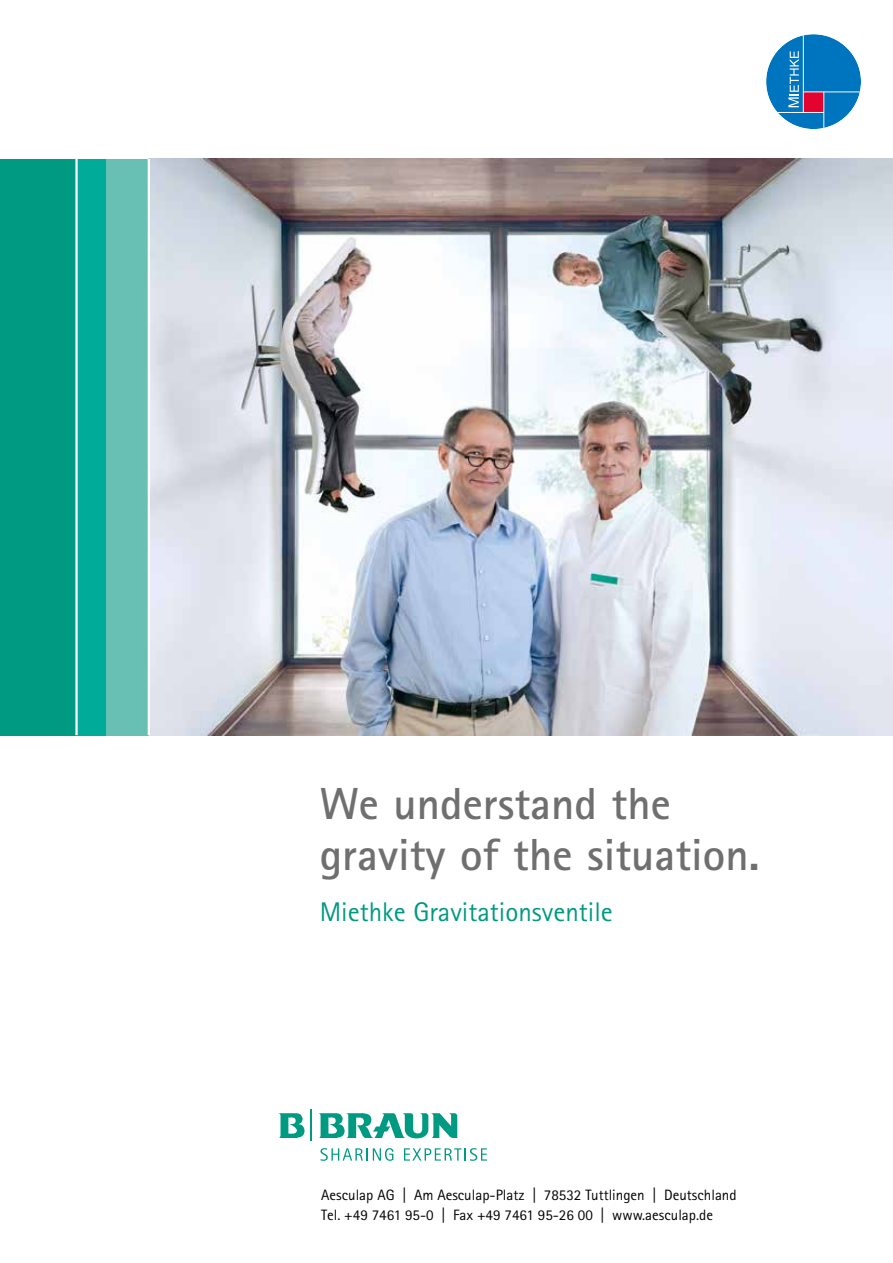
<style>
.page{position:relative;width:893px;height:1263px;background:#fff}
.page>*{position:absolute;margin:0;border:0;box-sizing:border-box;transform-origin:0 0}
.t1{font:700 45px/51px "Rotis Sans Serif Pro";color:#706f6f}
.t2{font:27px "Rotis Sans Serif Pro";color:#009982}
.t3{font:15px/19.5px "Rotis Sans Serif Pro";color:#000}
.t4{font:15px/19.5px "Rotis Sans Serif Pro";color:#000}
</style>
<div class="page">
<svg style="left:320px;top:1148px;width:73px;height:13px"></svg>
<svg style="left:404px;top:1148px;width:83px;height:13px"></svg>
<svg style="left:279px;top:1113px;width:26px;height:25px"></svg>
<svg style="left:319px;top:1113px;width:138px;height:25px"></svg>
<hr style="left:311px;top:1109px;width:1px;height:32px;background:#009982">
<img style="left:150px;top:159px;width:743px;height:576px">
<div style="left:77px;top:159px;width:29px;height:576px;background:#00ab9a"></div>
<div style="left:0;top:159px;width:77px;height:576px;background:#009982"></div>
<div style="left:106px;top:159px;width:43px;height:576px;background:#68c0b4"></div>
<hr style="left:75px;top:159px;width:3px;height:576px;background:#fff">
<hr style="left:148px;top:159px;width:2px;height:576px;background:#fff">
<svg style="left:766px;top:34px;width:95px;height:95px"></svg>
<h1 class="t1" style="left:320px;top:778px;width:441px">We understand the gravity of the situation.</h1>
<h2 class="t2" style="left:320px;top:896px;width:295px">Miethke Gravitationsventile</h2>
<p class="t3" style="left:321px;top:1186px;width:417px">Aesculap AG | Am Aesculap-Platz | 78532 Tuttlingen | Deutschland<br>Tel. +49 7461 95-0 | Fax +49 7461 95-26 00 | www.aesculap.de</p>
<p class="t4" style="left:343px;top:1186px;width:403px;text-indent:96px">Aesculap-Platz | 78532 Tu tlingen | Deutschland (0 74 61) 95-0 |</p>
<p class="t4" style="left:476px;top:1205px;width:129px">(0 74 61) 95-26 00 |</p>
</div>
